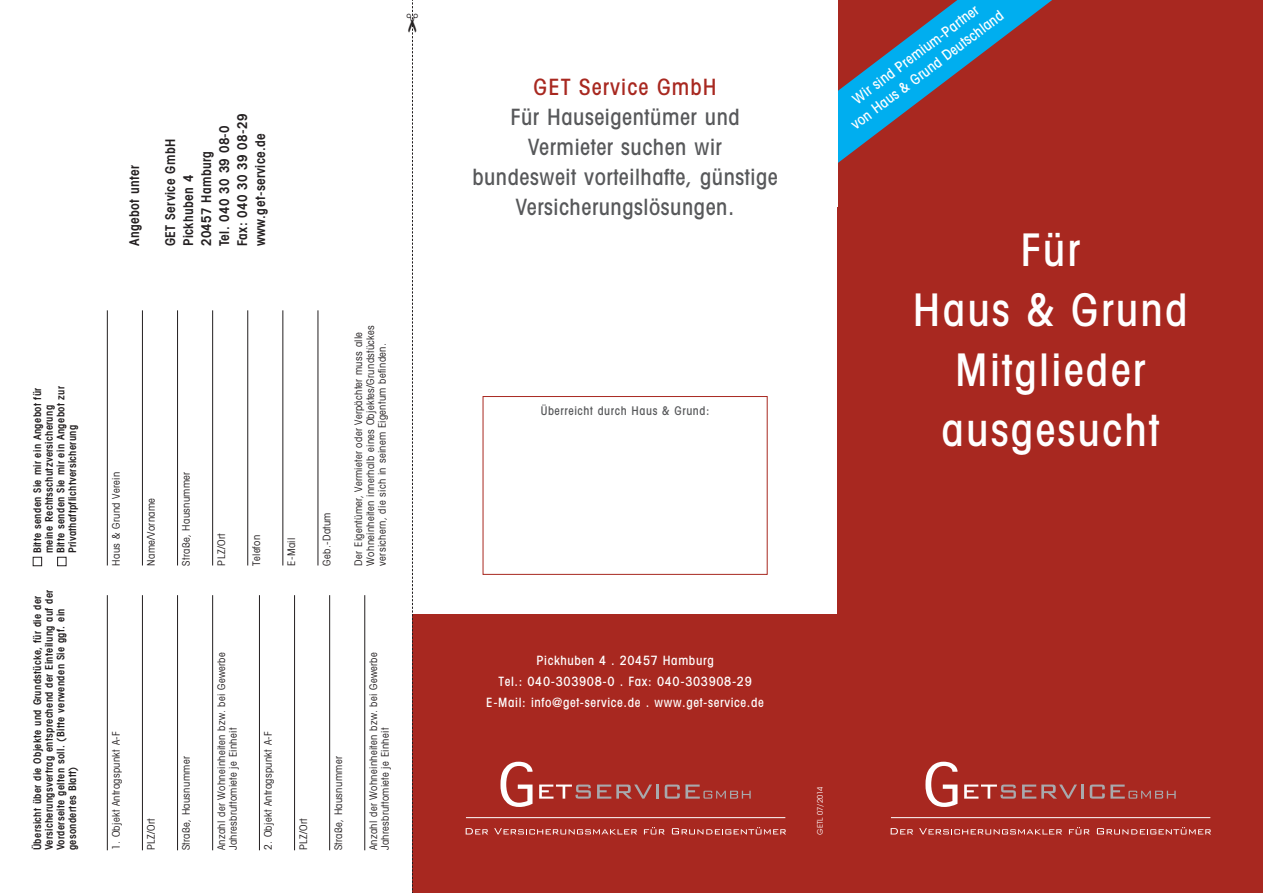
<style>
.page{position:relative;width:1263px;height:893px;background:#fff}
.page>*{position:absolute;margin:0;border:0;box-sizing:border-box;transform-origin:0 0}
.t1{font:500 condensed 45px/60px "Avant Garde";letter-spacing:.05em;color:#fff;text-align:center}
.t2{font:500 condensed 22.5px/30px "Avant Garde";letter-spacing:.025em;color:#57585a;text-align:center}
.t3{font:500 condensed 22.5px "Avant Garde";letter-spacing:.05em;color:#a82820}
.t4{font:500 condensed 14.4px/19.2px "Avant Garde";color:#fff;text-align:center}
.t5{font:600 condensed 13.5px/18px "Avant Garde";letter-spacing:.025em;color:#231f20}
.t6{font:500 condensed 12.9px/20.9px "Avant Garde";letter-spacing:.05em;color:#fff;text-align:center}
.t7{font:500 condensed 12px "Avant Garde";letter-spacing:.05em;color:#57585a}
.t8{font:condensed 10.5px/11.7px "Avant Garde";letter-spacing:.03em;color:#231f20}
.t9{font:600 condensed 10.5px/11.7px "Avant Garde";letter-spacing:.03em;color:#231f20}
.t10{font:7.5px "Avant Garde";color:#fff}
</style>
<div class="page">
<div style="left:838px;top:0;width:425px;height:893px;background:#a82820"></div>
<div style="left:412px;top:614px;width:426px;height:279px;background:#a82820"></div>
<svg style="left:925px;top:762px;width:32px;height:45px"></svg>
<svg style="left:964px;top:784px;width:52px;height:15px"></svg>
<svg style="left:1022px;top:784px;width:61px;height:15px"></svg>
<svg style="left:1090px;top:784px;width:86px;height:15px"></svg>
<svg style="left:891px;top:828px;width:22px;height:6px"></svg>
<svg style="left:919px;top:828px;width:143px;height:6px"></svg>
<svg style="left:1069px;top:827px;width:21px;height:7px"></svg>
<svg style="left:1097px;top:827px;width:114px;height:7px"></svg>
<hr style="left:891px;top:817px;width:319px;height:1px;background:#fff">
<svg style="left:500px;top:762px;width:32px;height:45px"></svg>
<svg style="left:539px;top:784px;width:52px;height:15px"></svg>
<svg style="left:597px;top:784px;width:55px;height:15px"></svg>
<hr style="left:656px;top:785px;width:3px;height:14px;background:#a8a9ad">
<svg style="left:665px;top:784px;width:86px;height:15px"></svg>
<svg style="left:466px;top:828px;width:22px;height:6px"></svg>
<svg style="left:494px;top:828px;width:143px;height:6px"></svg>
<svg style="left:644px;top:827px;width:21px;height:7px"></svg>
<svg style="left:672px;top:827px;width:114px;height:7px"></svg>
<hr style="left:466px;top:817px;width:319px;height:1px;background:#fff">
<svg style="left:838px;top:0;width:214px;height:163px"></svg>
<hr style="left:107px;top:595px;width:1px;height:255px;background:#231f20">
<hr style="left:142px;top:595px;width:1px;height:255px;background:#231f20">
<hr style="left:177px;top:595px;width:1px;height:255px;background:#231f20">
<hr style="left:212px;top:595px;width:1px;height:255px;background:#231f20">
<hr style="left:259px;top:595px;width:1px;height:255px;background:#231f20">
<hr style="left:294px;top:595px;width:1px;height:255px;background:#231f20">
<hr style="left:329px;top:595px;width:1px;height:255px;background:#231f20">
<hr style="left:364px;top:595px;width:1px;height:255px;background:#231f20">
<hr style="left:107px;top:310px;width:1px;height:255px;background:#231f20">
<hr style="left:142px;top:310px;width:1px;height:255px;background:#231f20">
<hr style="left:177px;top:310px;width:1px;height:255px;background:#231f20">
<hr style="left:212px;top:310px;width:1px;height:255px;background:#231f20">
<hr style="left:247px;top:310px;width:1px;height:255px;background:#231f20">
<hr style="left:282px;top:310px;width:1px;height:255px;background:#231f20">
<hr style="left:318px;top:310px;width:1px;height:255px;background:#231f20">
<div style="left:33px;top:557px;width:9px;height:9px;border:1px solid #231f20"></div>
<div style="left:57px;top:557px;width:9px;height:9px;border:1px solid #231f20"></div>
<div style="left:483px;top:396px;width:284px;height:179px;border:1px solid #a82820"></div>
<svg style="left:412px;top:0;width:1px;height:893px"></svg>
<p class="t9" style="left:31px;top:553px;width:169px;rotate:-90deg">Bitte senden Sie mir ein Angebot für meine Rechtsschutzversicherung Bitte senden Sie mir ein Angebot zur Privathaftpflichtversicherung</p>
<p class="t9" style="left:31px;top:850px;width:262px;rotate:-90deg">Übersicht über die Objekte und Grundstücke, für die der Versicherungsvertrag entsprechend der Einteilung auf der Vorderseite gelten soll. (Bitte verwenden Sie ggf. ein gesondertes Blatt)</p>
<p class="t5" style="left:125px;top:246px;width:82px;rotate:-90deg">Angebot unter</p>
<p class="t5" style="left:161px;top:246px;width:134px;rotate:-90deg">GET Service GmbH<br>Pickhuben 4<br>20457 Hamburg<br>Tel. 040 30 39 08-0<br>Fax: 040 30 39 08-29 www.get-service.de</p>
<p class="t8" style="left:110px;top:565px;width:95px;rotate:-90deg">Haus &amp; Grund Verein</p>
<p class="t8" style="left:145px;top:565px;width:69px;rotate:-90deg">Name/Vorname</p>
<p class="t8" style="left:180px;top:565px;width:95px;rotate:-90deg">Straße, Hausnummer</p>
<p class="t8" style="left:215px;top:565px;width:33px;rotate:-90deg">PLZ/Ort</p>
<p class="t8" style="left:250px;top:565px;width:32px;rotate:-90deg">Telefon</p>
<p class="t8" style="left:285px;top:565px;width:29px;rotate:-90deg">E-Mail</p>
<p class="t8" style="left:321px;top:565px;width:54px;rotate:-90deg">Geb.-Datum</p>
<p class="t8" style="left:352px;top:565px;width:242px;rotate:-90deg">Der Eigentümer, Vermieter oder Verpächter muss alle<br>Wohneinheiten innerhalb eines Objektes/Grundstückes versichern, die sich in seinem Eigentum befinden.</p>
<p class="t8" style="left:110px;top:850px;width:120px;rotate:-90deg">1. Objekt Antragspunkt A-F</p>
<p class="t8" style="left:145px;top:850px;width:33px;rotate:-90deg">PLZ/Ort</p>
<p class="t8" style="left:180px;top:850px;width:95px;rotate:-90deg">Straße, Hausnummer</p>
<p class="t8" style="left:215px;top:850px;width:199px;rotate:-90deg">Anzahl der Wohneinheiten bzw. bei Gewerbe<br>Jahresbruttomiete je Einheit</p>
<p class="t8" style="left:262px;top:850px;width:120px;rotate:-90deg">2. Objekt Antragspunkt A-F</p>
<p class="t8" style="left:297px;top:850px;width:33px;rotate:-90deg">PLZ/Ort</p>
<p class="t8" style="left:332px;top:850px;width:95px;rotate:-90deg">Straße, Hausnummer</p>
<p class="t8" style="left:367px;top:850px;width:199px;rotate:-90deg">Anzahl der Wohneinheiten bzw. bei Gewerbe<br>Jahresbruttomiete je Einheit</p>
<h2 class="t3" style="left:533px;top:73px;width:185px">GET Service GmbH</h2>
<h2 class="t2" style="left:472px;top:101px;width:307px">Für Hauseigentümer und<br>Vermieter suchen wir<br>bundesweit vorteilhafte, günstige<br>Versicherungslösungen.</h2>
<p class="t7" style="left:541px;top:403px;width:170px">Überreicht durch Haus &amp; Grund:</p>
<h3 class="t4" style="left:835px;top:103px;width:188px;rotate:-37deg">Wir sind Premium-Partner<br>von Haus &amp; Grund Deutschland</h3>
<h1 class="t1" style="left:913px;top:219px;width:276px">Für<br>Haus &amp; Grund<br>Mitglieder ausgesucht</h1>
<p class="t6" style="left:486px;top:649px;width:279px">Pickhuben 4 . 20457 Hamburg<br>Tel.: 040-303908-0 . Fax: 040-303908-29<br>E-Mail: info@get-service.de . www.get-service.de</p>
<p class="t10" style="left:815px;top:834px;width:49px;rotate:-90deg">GETL 07/2014</p>
</div>
